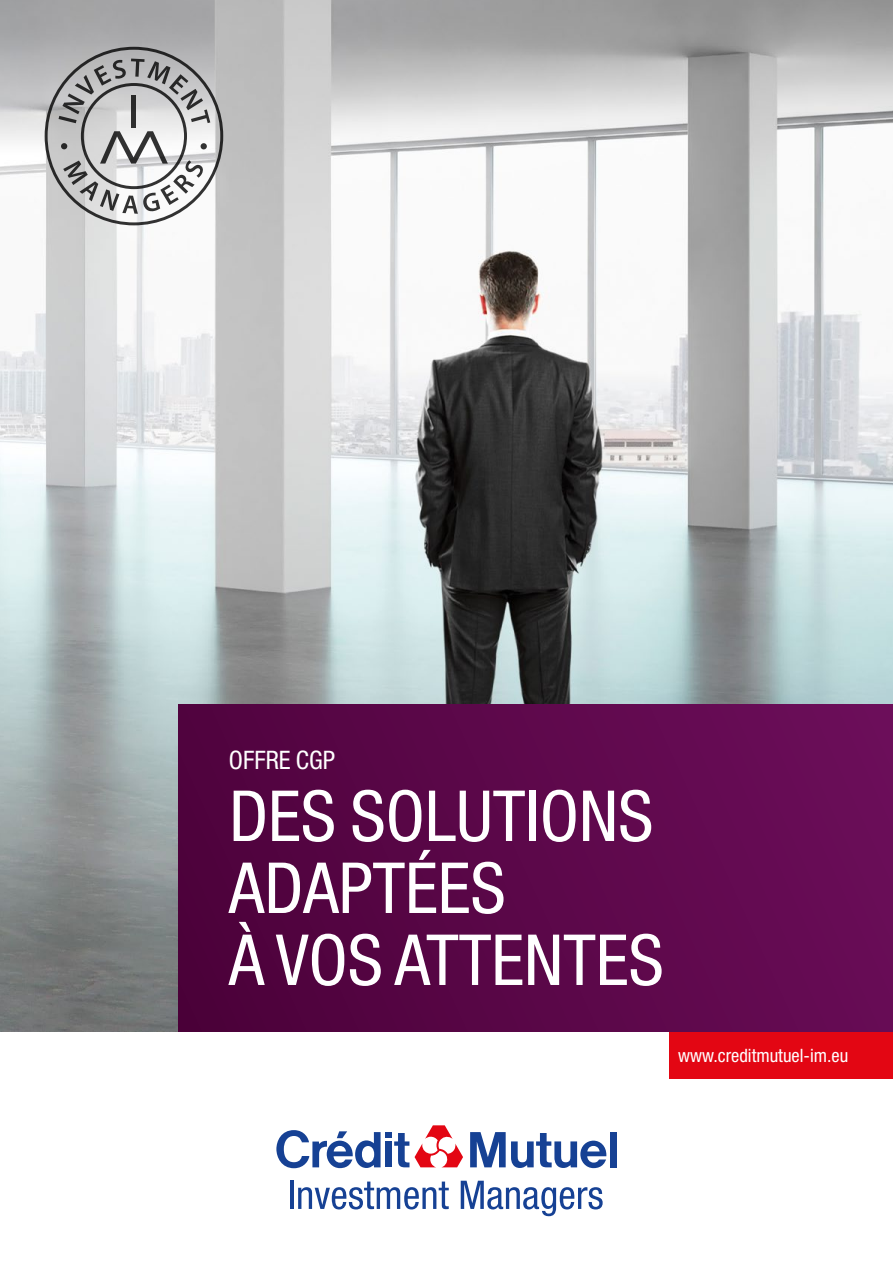
<style>
.page{position:relative;width:893px;height:1263px;background:#fff}
.page>*{position:absolute;margin:0;border:0;box-sizing:border-box;transform-origin:0 0}
.t1{font:condensed 70.5px/72px "Helvetica Neue LT Std";color:#fff}
.t2{font:condensed 25.5px "Helvetica Neue LT Std";color:#fff}
.t3{font:condensed 18.45px "Helvetica Neue LT Std";color:#fff}
</style>
<div class="page">
<img style="left:0;top:0;width:893px;height:1031px">
<div style="left:179px;top:704px;width:714px;height:328px;background:linear-gradient(to right,#4e023b,#6a0d58)"></div>
<svg style="left:394px;top:1133px;width:15px;height:34px"></svg>
<div style="left:385px;top:1132px;width:7px;height:6px;background:#164194"></div>
<div style="left:610px;top:1132px;width:7px;height:35px;background:#164194"></div>
<div style="left:385px;top:1141px;width:7px;height:26px;background:#164194"></div>
<svg style="left:470px;top:1132px;width:136px;height:36px"></svg>
<svg style="left:276px;top:1130px;width:105px;height:38px"></svg>
<svg style="left:415px;top:1125px;width:48px;height:42px"></svg>
<hr style="left:290px;top:1181px;width:4px;height:28px;background:#164194">
<svg style="left:298px;top:1181px;width:151px;height:28px"></svg>
<svg style="left:461px;top:1181px;width:142px;height:35px"></svg>
<div style="left:670px;top:1032px;width:223px;height:46px;background:#e30613"></div>
<svg style="left:45px;top:47px;width:178px;height:178px"></svg>
<svg style="left:200px;top:143px;width:7px;height:7px"></svg>
<div style="left:131px;top:95px;width:5px;height:32px;background:#2c2c2c"></div>
<p class="t2" style="left:229px;top:745px;width:108px">OFFRE CGP</p>
<p class="t1" style="left:229px;top:780px;width:436px">DES SOLUTIONS<br>ADAPTÉES<br>À VOS ATTENTES</p>
<p class="t3" style="left:678px;top:1044px;width:172px">www.creditmutuel-im.eu</p>
</div>
